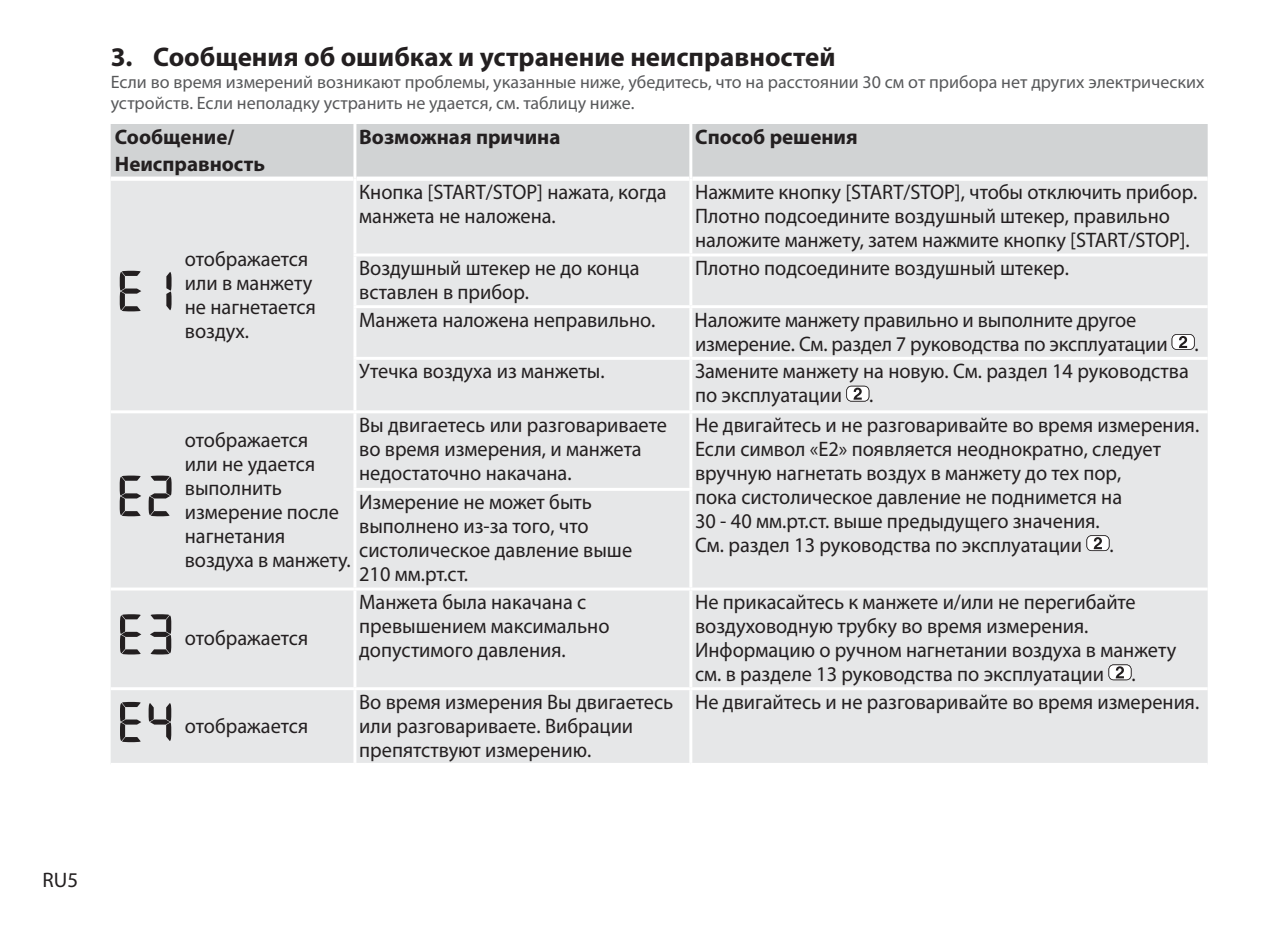
<style>
.page{position:relative;width:1275px;height:936px;background:#fff}
.page>*{position:absolute;margin:0;border:0;box-sizing:border-box;transform-origin:0 0}
.t1{font:700 27px "Myriad Pro";color:#231f20}
.t2{font:21px/24px "Myriad Pro";color:#231f20}
.t3{font:700 21px/27px "Myriad Pro";color:#231f20}
.t4{font:18px/21px "Myriad Pro";color:#58595b}
</style>
<div class="page">
<div style="left:111px;top:124px;width:1097px;height:53px;background:#d1d3d4"></div>
<div style="left:111px;top:181px;width:1097px;height:582px;background:#e6e7e8"></div>
<hr style="left:353px;top:124px;width:3px;height:55px;background:#fff">
<hr style="left:689px;top:124px;width:3px;height:55px;background:#fff">
<hr style="left:353px;top:254px;width:338px;height:2px;background:#fff">
<hr style="left:691px;top:254px;width:517px;height:2px;background:#fff">
<hr style="left:353px;top:305px;width:338px;height:3px;background:#fff">
<hr style="left:691px;top:305px;width:517px;height:3px;background:#fff">
<hr style="left:353px;top:357px;width:338px;height:3px;background:#fff">
<hr style="left:691px;top:357px;width:517px;height:3px;background:#fff">
<hr style="left:355px;top:410px;width:336px;height:3px;background:#fff">
<hr style="left:691px;top:410px;width:517px;height:3px;background:#fff">
<hr style="left:353px;top:488px;width:339px;height:3px;background:#fff">
<hr style="left:355px;top:588px;width:336px;height:3px;background:#fff">
<hr style="left:691px;top:588px;width:517px;height:3px;background:#fff">
<hr style="left:355px;top:687px;width:336px;height:3px;background:#fff">
<hr style="left:691px;top:687px;width:517px;height:3px;background:#fff">
<hr style="left:689px;top:179px;width:3px;height:75px;background:#fff">
<hr style="left:689px;top:256px;width:3px;height:49px;background:#fff">
<hr style="left:689px;top:308px;width:3px;height:49px;background:#fff">
<hr style="left:689px;top:360px;width:3px;height:50px;background:#fff">
<hr style="left:689px;top:413px;width:3px;height:75px;background:#fff">
<hr style="left:689px;top:491px;width:3px;height:97px;background:#fff">
<hr style="left:689px;top:591px;width:3px;height:96px;background:#fff">
<hr style="left:689px;top:690px;width:3px;height:73px;background:#fff">
<hr style="left:353px;top:179px;width:3px;height:75px;background:#fff">
<hr style="left:353px;top:256px;width:3px;height:49px;background:#fff">
<hr style="left:353px;top:308px;width:3px;height:49px;background:#fff">
<hr style="left:353px;top:360px;width:3px;height:50px;background:#fff">
<hr style="left:111px;top:410px;width:244px;height:3px;background:#fff">
<hr style="left:353px;top:413px;width:3px;height:75px;background:#fff">
<hr style="left:353px;top:491px;width:3px;height:97px;background:#fff">
<hr style="left:111px;top:588px;width:244px;height:3px;background:#fff">
<hr style="left:353px;top:591px;width:3px;height:96px;background:#fff">
<hr style="left:111px;top:687px;width:244px;height:3px;background:#fff">
<hr style="left:353px;top:690px;width:3px;height:73px;background:#fff">
<svg style="left:120px;top:271px;width:21px;height:40px"></svg>
<svg style="left:166px;top:272px;width:6px;height:38px"></svg>
<svg style="left:1172px;top:334px;width:23px;height:16px"></svg>
<svg style="left:846px;top:386px;width:23px;height:16px"></svg>
<svg style="left:120px;top:476px;width:21px;height:40px"></svg>
<svg style="left:149px;top:476px;width:23px;height:40px"></svg>
<svg style="left:1086px;top:535px;width:23px;height:16px"></svg>
<svg style="left:120px;top:614px;width:21px;height:40px"></svg>
<svg style="left:150px;top:614px;width:21px;height:40px"></svg>
<svg style="left:1109px;top:664px;width:23px;height:16px"></svg>
<svg style="left:120px;top:702px;width:21px;height:40px"></svg>
<svg style="left:149px;top:703px;width:22px;height:38px"></svg>
<p class="t1" style="left:111px;top:47px;width:726px">3. Сообщения об ошибках и устранение неисправностей</p>
<p class="t4" style="left:111px;top:74px;width:1095px">Если во время измерений возникают проблемы, указанные ниже, убедитесь, что на расстоянии 30 см от прибора нет других электрических устройств. Если неполадку устранить не удается, см. таблицу ниже.</p>
<p class="t3" style="left:115px;top:126px;width:152px">Сообщение/<br>Неисправность</p>
<p class="t3" style="left:359px;top:126px;width:203px">Возможная причина</p>
<p class="t3" style="left:695px;top:126px;width:164px">Способ решения</p>
<p class="t2" style="left:185px;top:249px;width:132px">отображается или в манжету не нагнетается воздух.</p>
<p class="t2" style="left:185px;top:430px;width:167px">отображается<br>или не удается выполнить измерение после нагнетания воздуха в манжету.</p>
<p class="t2" style="left:185px;top:628px;width:125px">отображается</p>
<p class="t2" style="left:185px;top:716px;width:125px">отображается</p>
<p class="t2" style="left:359px;top:183px;width:309px">Кнопка [START/STOP] нажата, когда манжета не наложена.</p>
<p class="t2" style="left:695px;top:183px;width:504px">Нажмите кнопку [START/STOP], чтобы отключить прибор.<br>Плотно подсоедините воздушный штекер, правильно наложите манжету, затем нажмите кнопку [START/STOP].</p>
<p class="t2" style="left:359px;top:258px;width:282px">Воздушный штекер не до конца вставлен в прибор.</p>
<p class="t2" style="left:695px;top:258px;width:375px">Плотно подсоедините воздушный штекер.</p>
<p class="t2" style="left:359px;top:310px;width:298px">Манжета наложена неправильно.</p>
<p class="t2" style="left:695px;top:310px;width:475px">Наложите манжету правильно и выполните другое измерение. См. раздел 7 руководства по эксплуатации</p>
<p class="t2" style="left:1194px;top:334px;width:6px">.</p>
<p class="t2" style="left:359px;top:362px;width:247px">Утечка воздуха из манжеты.</p>
<p class="t2" style="left:695px;top:362px;width:495px">Замените манжету на новую. См. раздел 14 руководства по эксплуатации</p>
<p class="t2" style="left:869px;top:386px;width:6px">.</p>
<p class="t2" style="left:359px;top:415px;width:309px">Вы двигаетесь или разговариваете во время измерения, и манжета недостаточно накачана.</p>
<p class="t2" style="left:695px;top:415px;width:506px">Не двигайтесь и не разговаривайте во время измерения.<br>Если символ «E2» появляется неоднократно, следует вручную нагнетать воздух в манжету до тех пор,<br>пока систолическое давление не поднимется на<br>30 - 40 мм.рт.ст. выше предыдущего значения.<br>См. раздел 13 руководства по эксплуатации</p>
<p class="t2" style="left:359px;top:493px;width:275px">Измерение не может быть выполнено из-за того, что систолическое давление выше<br>210 мм.рт.ст.</p>
<p class="t2" style="left:1109px;top:535px;width:6px">.</p>
<p class="t2" style="left:359px;top:592px;width:252px">Манжета была накачана с превышением максимально допустимого давления.</p>
<p class="t2" style="left:695px;top:592px;width:483px">Не прикасайтесь к манжете и/или не перегибайте воздуховодную трубку во время измерения.<br>Информацию о ручном нагнетании воздуха в манжету см. в разделе 13 руководства по эксплуатации</p>
<p class="t2" style="left:1132px;top:664px;width:6px">.</p>
<p class="t2" style="left:359px;top:692px;width:316px">Во время измерения Вы двигаетесь или разговариваете. Вибрации препятствуют измерению.</p>
<p class="t2" style="left:695px;top:692px;width:506px">Не двигайтесь и не разговаривайте во время измерения.</p>
<p class="t2" style="left:43px;top:870px;width:37px">RU5</p>
</div>
